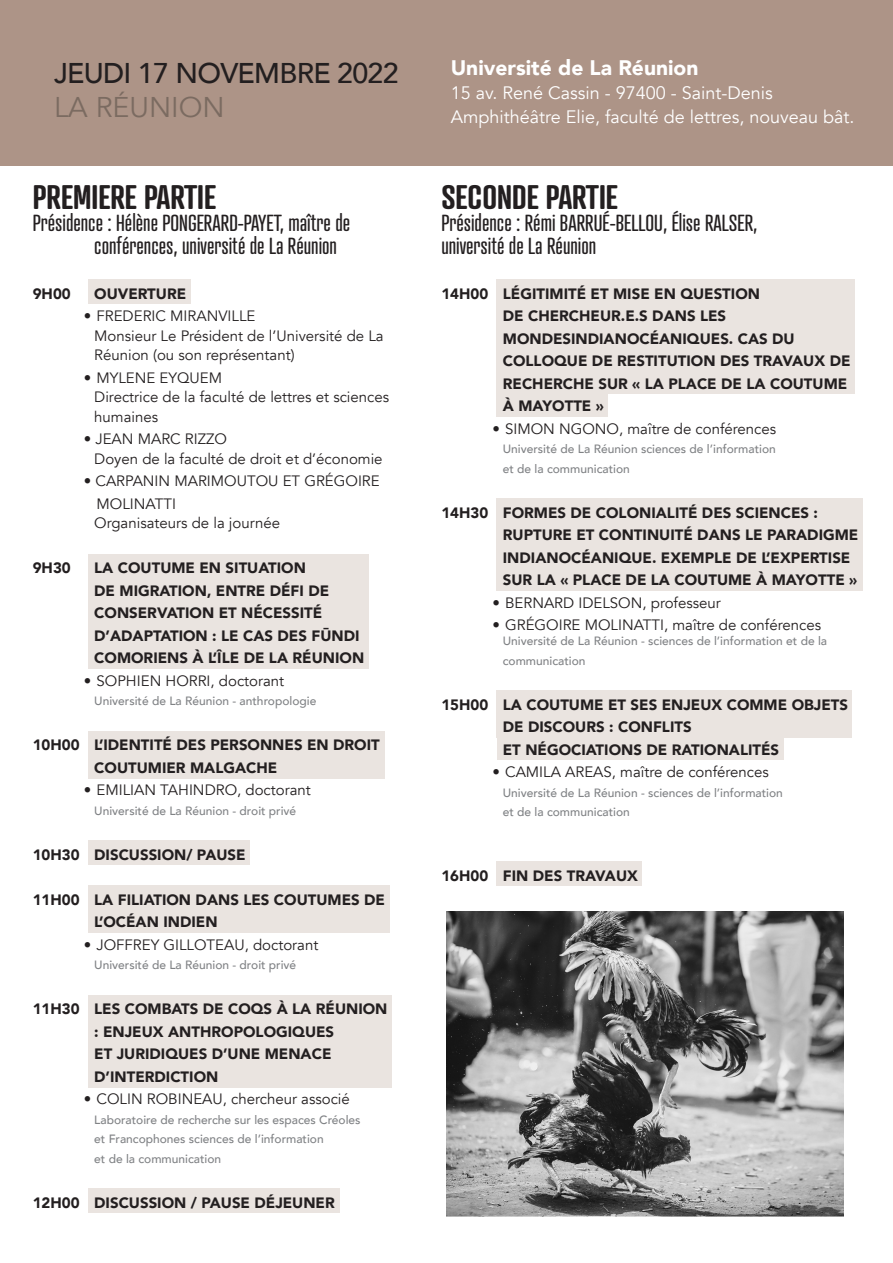
<style>
.page{position:relative;width:893px;height:1263px;background:#fff}
.page>*{position:absolute;margin:0;border:0;box-sizing:border-box;transform-origin:0 0}
.PROGRAMME{font:600 33px "Atrament";color:#231f20}
.t1{font:500 28.5px "Avenir";letter-spacing:-.025em;color:#231f20}
.t2{font:28.5px "Avenir";color:#7b6b61}
.PROGRAMME-2{font:22.5px/22.5px "Atrament";color:#231f20}
.t3{font:900 21px "Avenir";color:#fff}
.t4{font:18px "Avenir";color:#fff}
.THEMATIQUE{font:900 15px/22.5px "Avenir";color:#231f20}
.LIEU_EXERCICE{font:15px/19.5px "Avenir";color:#231f20}
.LIEU_EXERCICE-2{font:500 12px/19.5px "Avenir";color:#808285}
</style>
<div class="page">
<div style="left:0;top:0;width:893px;height:166px;background:#ad9487"></div>
<div style="left:88px;top:279px;width:102px;height:25px;background:#eae4e0"></div>
<div style="left:88px;top:554px;width:280px;height:115px;background:#eae4e0"></div>
<div style="left:88px;top:731px;width:296px;height:47px;background:#eae4e0"></div>
<div style="left:88px;top:840px;width:162px;height:25px;background:#eae4e0"></div>
<div style="left:88px;top:885px;width:301px;height:48px;background:#eae4e0"></div>
<div style="left:88px;top:995px;width:304px;height:92px;background:#eae4e0"></div>
<div style="left:88px;top:1188px;width:251px;height:25px;background:#eae4e0"></div>
<div style="left:497px;top:279px;width:358px;height:115px;background:#eae4e0"></div>
<div style="left:497px;top:392px;width:111px;height:25px;background:#eae4e0"></div>
<div style="left:497px;top:498px;width:366px;height:93px;background:#eae4e0"></div>
<div style="left:497px;top:690px;width:355px;height:48px;background:#eae4e0"></div>
<div style="left:497px;top:735px;width:286px;height:25px;background:#eae4e0"></div>
<div style="left:497px;top:861px;width:145px;height:25px;background:#eae4e0"></div>
<img style="left:447px;top:911px;width:396px;height:305px">
<p class="t1" style="left:54px;top:48px;width:346px">JEUDI 17 NOVEMBRE 2022</p>
<p class="t2" style="left:54px;top:90px;width:172px">LA RÉUNION</p>
<p class="PROGRAMME" style="left:33px;top:176px;width:185px">PREMIERE PARTIE</p>
<p class="PROGRAMME-2" style="left:94px;top:212px;width:257px;text-indent:-62px">Présidence : Hélène PONGERARD-PAYET, maître de conférences, université de La Réunion</p>
<p class="THEMATIQUE" style="left:33px;top:282px;width:40px">9H00</p>
<p class="THEMATIQUE" style="left:94px;top:282px;width:93px">OUVERTURE</p>
<p class="LIEU_EXERCICE" style="left:84px;top:306px;width:173px">• FREDERIC MIRANVILLE</p>
<p class="LIEU_EXERCICE" style="left:94px;top:326px;width:291px">Monsieur Le Président de l’Université de La<br>Réunion (ou son représentant)</p>
<p class="LIEU_EXERCICE" style="left:84px;top:368px;width:140px">• MYLENE EYQUEM</p>
<p class="LIEU_EXERCICE" style="left:94px;top:387px;width:296px">Directrice de la faculté de lettres et sciences humaines</p>
<p class="LIEU_EXERCICE" style="left:84px;top:429px;width:145px">• JEAN MARC RIZZO</p>
<p class="LIEU_EXERCICE" style="left:94px;top:449px;width:290px">Doyen de la faculté de droit et d’économie</p>
<p class="LIEU_EXERCICE" style="left:97px;top:470px;width:285px;line-height:22.5px;text-indent:-13px">• CARPANIN MARIMOUTOU ET GRÉGOIRE<br>MOLINATTI</p>
<p class="LIEU_EXERCICE" style="left:94px;top:513px;width:187px">Organisateurs de la journée</p>
<p class="THEMATIQUE" style="left:33px;top:556px;width:40px">9H30</p>
<p class="THEMATIQUE" style="left:94px;top:556px;width:271px">LA COUTUME EN SITUATION<br>DE MIGRATION, ENTRE DÉFI DE<br>CONSERVATION ET NÉCESSITÉ<br>D’ADAPTATION : LE CAS DES FŪNDI<br>COMORIENS À L’ÎLE DE LA RÉUNION</p>
<p class="LIEU_EXERCICE" style="left:84px;top:671px;width:202px">• SOPHIEN HORRI, doctorant</p>
<p class="LIEU_EXERCICE-2" style="left:94px;top:690px;width:224px">Université de La Réunion - anthropologie</p>
<p class="THEMATIQUE" style="left:94px;top:733px;width:287px;text-indent:-62px">10H00 L’IDENTITÉ DES PERSONNES EN DROIT<br>COUTUMIER MALGACHE</p>
<p class="LIEU_EXERCICE" style="left:84px;top:780px;width:228px">• EMILIAN TAHINDRO, doctorant</p>
<p class="LIEU_EXERCICE-2" style="left:94px;top:800px;width:204px">Université de La Réunion - droit privé</p>
<p class="THEMATIQUE" style="left:33px;top:843px;width:214px">10H30 DISCUSSION/ PAUSE</p>
<p class="THEMATIQUE" style="left:94px;top:888px;width:292px;text-indent:-62px">11H00 LA FILIATION DANS LES COUTUMES DE<br>L’OCÉAN INDIEN</p>
<p class="LIEU_EXERCICE" style="left:84px;top:935px;width:236px">• JOFFREY GILLOTEAU, doctorant</p>
<p class="LIEU_EXERCICE-2" style="left:94px;top:954px;width:204px">Université de La Réunion - droit privé</p>
<p class="THEMATIQUE" style="left:94px;top:997px;width:295px;text-indent:-62px">11H30 LES COMBATS DE COQS À LA RÉUNION : ENJEUX ANTHROPOLOGIQUES<br>ET JURIDIQUES D’UNE MENACE<br>D’INTERDICTION</p>
<p class="LIEU_EXERCICE" style="left:84px;top:1089px;width:268px">• COLIN ROBINEAU, chercheur associé</p>
<p class="LIEU_EXERCICE-2" style="left:94px;top:1109px;width:268px">Laboratoire de recherche sur les espaces Créoles</p>
<p class="LIEU_EXERCICE-2" style="left:94px;top:1128px;width:231px">et Francophones sciences de l’information</p>
<p class="LIEU_EXERCICE-2" style="left:94px;top:1148px;width:128px">et de la communication</p>
<p class="THEMATIQUE" style="left:33px;top:1191px;width:304px">12H00 DISCUSSION / PAUSE DÉJEUNER</p>
<p class="t3" style="left:451px;top:50px;width:249px">Université de La Réunion</p>
<p class="t4" style="left:451px;top:82px;width:324px">15 av. René Cassin - 97400 - Saint-Denis</p>
<p class="t4" style="left:451px;top:106px;width:405px">Amphithéâtre Elie, faculté de lettres, nouveau bât.</p>
<p class="PROGRAMME" style="left:441px;top:176px;width:178px">SECONDE PARTIE</p>
<p class="PROGRAMME-2" style="left:441px;top:212px;width:318px">Présidence : Rémi BARRUÉ-BELLOU, Élise RALSER,</p>
<p class="PROGRAMME-2" style="left:441px;top:234px;width:156px">université de La Réunion</p>
<p class="THEMATIQUE" style="left:503px;top:282px;width:349px;text-indent:-62px">14H00 LÉGITIMITÉ ET MISE EN QUESTION<br>DE CHERCHEUR.E.S DANS LES MONDESINDIANOCÉANIQUES. CAS DU COLLOQUE DE RESTITUTION DES TRAVAUX DE RECHERCHE SUR « LA PLACE DE LA COUTUME</p>
<p class="THEMATIQUE" style="left:503px;top:394px;width:103px">À MAYOTTE »</p>
<p class="LIEU_EXERCICE" style="left:492px;top:419px;width:285px">• SIMON NGONO, maître de conférences</p>
<p class="LIEU_EXERCICE-2" style="left:503px;top:438px;width:274px">Université de La Réunion sciences de l’information</p>
<p class="LIEU_EXERCICE-2" style="left:503px;top:458px;width:128px">et de la communication</p>
<p class="THEMATIQUE" style="left:503px;top:501px;width:357px;text-indent:-62px">14H30 FORMES DE COLONIALITÉ DES SCIENCES :<br>RUPTURE ET CONTINUITÉ DANS LE PARADIGME INDIANOCÉANIQUE. EXEMPLE DE L’EXPERTISE SUR LA « PLACE DE LA COUTUME À MAYOTTE »</p>
<p class="LIEU_EXERCICE" style="left:492px;top:593px;width:230px">• BERNARD IDELSON, professeur</p>
<p class="LIEU_EXERCICE" style="left:492px;top:615px;width:330px">• GRÉGOIRE MOLINATTI, maître de conférences</p>
<p class="LIEU_EXERCICE-2" style="left:503px;top:630px;width:326px">Université de La Réunion - sciences de l’information et de la communication</p>
<p class="THEMATIQUE" style="left:503px;top:693px;width:347px;text-indent:-62px">15H00 LA COUTUME ET SES ENJEUX COMME OBJETS<br>DE DISCOURS : CONFLITS</p>
<p class="THEMATIQUE" style="left:503px;top:738px;width:278px">ET NÉGOCIATIONS DE RATIONALITÉS</p>
<p class="LIEU_EXERCICE" style="left:492px;top:762px;width:278px">• CAMILA AREAS, maître de conférences</p>
<p class="LIEU_EXERCICE-2" style="left:503px;top:782px;width:282px">Université de La Réunion - sciences de l’information</p>
<p class="LIEU_EXERCICE-2" style="left:503px;top:801px;width:128px">et de la communication</p>
<p class="THEMATIQUE" style="left:441px;top:864px;width:198px">16H00 FIN DES TRAVAUX</p>
</div>
